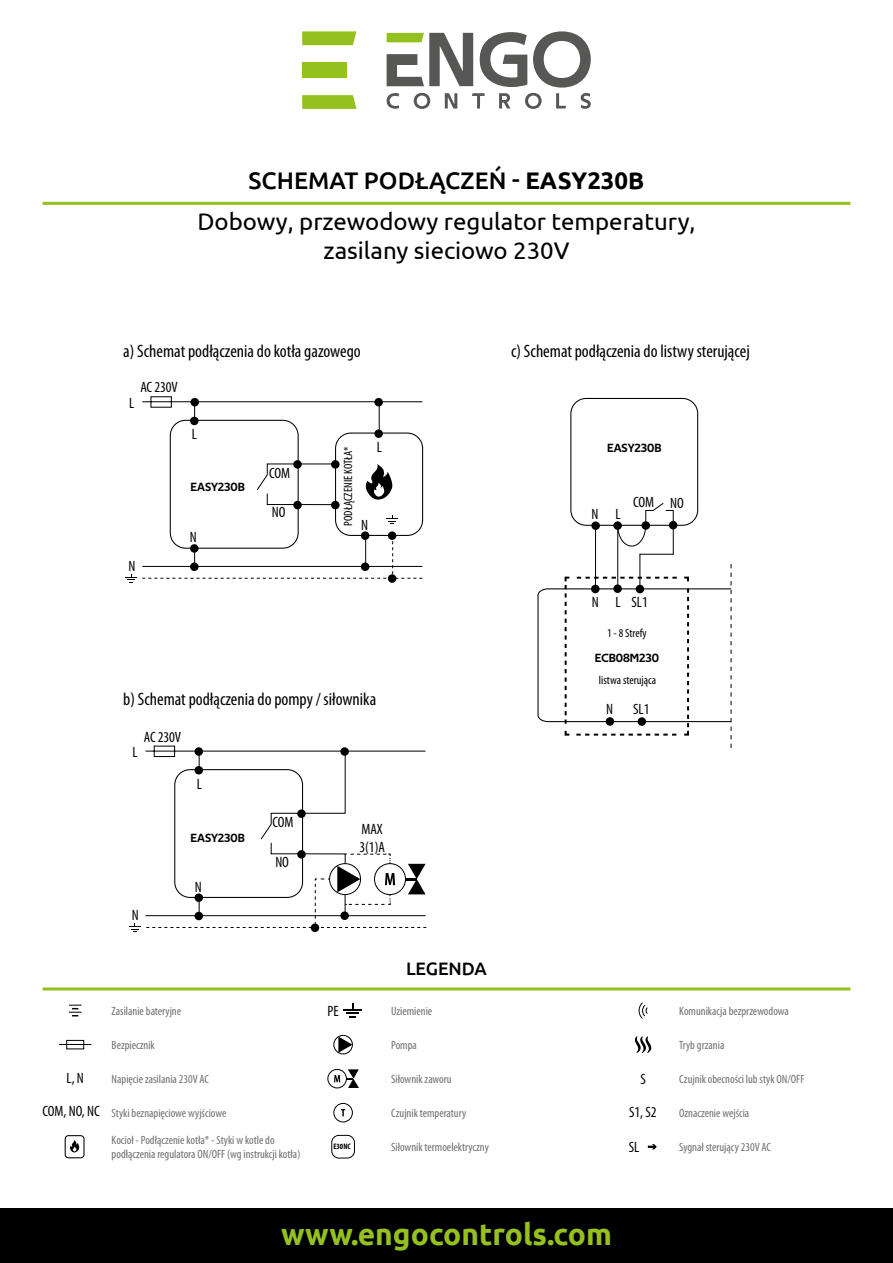
<style>
.page{position:relative;width:893px;height:1263px;background:#fff}
.page>*{position:absolute;margin:0;border:0;box-sizing:border-box;transform-origin:0 0}
.t1{font:700 30px "Ubuntu";color:#95c11f}
.t2{font:24px/40.8px "Ubuntu";color:#000;text-align:center}
.t3{font:condensed 18px "Myriad Pro";color:#000}
.t4{font:500 18px "Ubuntu";color:#000}
.t5{font:condensed 15px/18px "Myriad Pro";letter-spacing:-.005em;color:#000}
.t6{font:condensed 12px/14.4px "Myriad Pro";color:#706f6f}
.t7{font:condensed 12px "Myriad Pro";color:#000}
.t8{font:12px "Techna Sans";color:#000}
.t9{font:700 condensed 7.95px "Myriad Pro";color:#000}
.s1{font-weight:500}
.s2{font-weight:700}
</style>
<div class="page">
<svg style="left:387px;top:31px;width:204px;height:78px"></svg>
<svg style="left:302px;top:31px;width:54px;height:14px"></svg>
<svg style="left:302px;top:95px;width:54px;height:14px"></svg>
<div style="left:302px;top:62px;width:45px;height:16px;background:#95c11f"></div>
<div style="left:0;top:1209px;width:893px;height:54px;background:#000"></div>
<hr style="left:43px;top:202px;width:807px;height:3px;background:#95c11f">
<div style="left:669px;top:521px;width:8px;height:8px;background:#000;border-radius:50%"></div>
<div style="left:613px;top:521px;width:9px;height:9px;background:#000;border-radius:50%"></div>
<hr style="left:617px;top:526px;width:1px;height:64px;background:#000">
<hr style="left:640px;top:554px;width:34px;height:1px;background:#000">
<hr style="left:595px;top:526px;width:1px;height:64px;background:#000">
<hr style="left:640px;top:554px;width:1px;height:37px;background:#000">
<svg style="left:591px;top:521px;width:9px;height:9px"></svg>
<svg style="left:617px;top:503px;width:57px;height:51px"></svg>
<svg style="left:641px;top:521px;width:9px;height:9px"></svg>
<div style="left:570px;top:398px;width:128px;height:128px;border:1px solid #000;border-radius:15px"></div>
<svg style="left:537px;top:564px;width:195px;height:184px"></svg>
<svg style="left:125px;top:396px;width:298px;height:187px"></svg>
<svg style="left:129px;top:745px;width:297px;height:187px"></svg>
<hr style="left:43px;top:987px;width:807px;height:3px;background:#95c11f">
<svg style="left:69px;top:1005px;width:13px;height:11px"></svg>
<svg style="left:59px;top:1040px;width:33px;height:10px"></svg>
<svg style="left:70px;top:1140px;width:10px;height:12px"></svg>
<div style="left:65px;top:1135px;width:20px;height:23px;border:1px solid #000;border-radius:3px"></div>
<div style="left:333px;top:1035px;width:20px;height:19px;border:1px solid #000;border-radius:50%"></div>
<svg style="left:338px;top:1036px;width:14px;height:17px"></svg>
<div style="left:327px;top:1069px;width:20px;height:19px;border:1px solid #000;border-radius:50%"></div>
<svg style="left:334px;top:1075px;width:6px;height:7px"></svg>
<svg style="left:346px;top:1069px;width:13px;height:19px"></svg>
<div style="left:333px;top:1103px;width:20px;height:19px;border:1px solid #000;border-radius:50%"></div>
<svg style="left:341px;top:1109px;width:4px;height:7px"></svg>
<svg style="left:638px;top:1002px;width:10px;height:17px"></svg>
<div style="left:331px;top:1135px;width:24px;height:23px;border:1px solid #000;border-radius:7px"></div>
<svg style="left:635px;top:1036px;width:16px;height:17px"></svg>
<svg style="left:648px;top:1144px;width:9px;height:5px"></svg>
<svg style="left:343px;top:1004px;width:19px;height:13px"></svg>
<h2 class="t2" style="left:197px;top:160px;width:499px"><span class="s1">SCHEMAT PODŁĄCZEŃ -</span> <span class="s2">EASY230B<br></span>Dobowy, przewodowy regulator temperatury,</h2>
<h2 class="t2" style="left:323px;top:229px;width:248px">zasilany sieciowo 230V</h2>
<h3 class="t3" style="left:123px;top:340px;width:239px">a) Schemat podłączenia do kotła gazowego</h3>
<p class="t5" style="left:140px;top:378px;width:39px">AC 230V</p>
<p class="t5" style="left:129px;top:393px;width:7px">L</p>
<p class="t5" style="left:128px;top:557px;width:8px">N</p>
<p class="t5" style="left:192px;top:425px;width:7px">L</p>
<p class="t8" style="left:191px;top:480px;width:56px">EASY230B</p>
<p class="t5" style="left:190px;top:528px;width:8px">N</p>
<p class="t5" style="left:269px;top:463px;width:22px">COM</p>
<p class="t5" style="left:272px;top:503px;width:15px">NO</p>
<p class="t7" style="left:341px;top:526px;width:81px;rotate:-90deg">PODŁĄCZENIE KOTŁA*</p>
<p class="t5" style="left:361px;top:516px;width:8px">N</p>
<p class="t5" style="left:377px;top:438px;width:7px">L</p>
<h3 class="t3" style="left:123px;top:688px;width:254px">b) Schemat podłączenia do pompy / siłownika</h3>
<p class="t5" style="left:144px;top:728px;width:39px">AC 230V</p>
<p class="t5" style="left:132px;top:743px;width:7px">L</p>
<p class="t5" style="left:132px;top:906px;width:8px">N</p>
<p class="t5" style="left:197px;top:774px;width:7px">L</p>
<p class="t8" style="left:191px;top:831px;width:56px">EASY230B</p>
<p class="t5" style="left:195px;top:878px;width:8px">N</p>
<p class="t5" style="left:273px;top:813px;width:22px">COM</p>
<p class="t5" style="left:275px;top:852px;width:15px">NO</p>
<p class="t6" style="left:112px;top:1004px;width:71px">Zasilanie bateryjne</p>
<p class="t5" style="left:359px;top:820px;width:27px">MAX<br>3(1)A</p>
<p class="t5" style="left:327px;top:1002px;width:13px">PE</p>
<h3 class="t4" style="left:406px;top:957px;width:82px">LEGENDA</h3>
<p class="t6" style="left:391px;top:1004px;width:43px">Uziemienie</p>
<h3 class="t3" style="left:511px;top:340px;width:240px">c) Schemat podłączenia do listwy sterującej</h3>
<p class="t8" style="left:607px;top:441px;width:56px">EASY230B</p>
<p class="t5" style="left:591px;top:504px;width:8px">N</p>
<p class="t5" style="left:616px;top:504px;width:7px">L</p>
<p class="t5" style="left:633px;top:493px;width:52px">COM NO</p>
<p class="t5" style="left:592px;top:592px;width:8px">N</p>
<p class="t5" style="left:616px;top:592px;width:34px">L SL1</p>
<p class="t7" style="left:607px;top:625px;width:41px">1 - 8 Strefy</p>
<p class="t8" style="left:595px;top:651px;width:66px">ECB08M230</p>
<p class="t7" style="left:599px;top:673px;width:59px">listwa sterująca</p>
<p class="t5" style="left:606px;top:700px;width:8px">N</p>
<p class="t5" style="left:633px;top:700px;width:18px">SL1</p>
<p class="t6" style="left:679px;top:1004px;width:111px">Komunikacja bezprzewodowa</p>
<p class="t6" style="left:112px;top:1038px;width:45px">Bezpiecznik</p>
<p class="t6" style="left:679px;top:1038px;width:47px">Tryb grzania</p>
<p class="t6" style="left:391px;top:1038px;width:27px">Pompa</p>
<p class="t5" style="left:67px;top:1069px;width:19px">L, N</p>
<p class="t6" style="left:112px;top:1072px;width:99px">Napięcie zasilania 230V AC</p>
<p class="t6" style="left:391px;top:1072px;width:62px">Siłownik zaworu</p>
<p class="t5" style="left:640px;top:1070px;width:7px">S</p>
<p class="t6" style="left:679px;top:1072px;width:127px">Czujnik obecności lub styk ON/OFF</p>
<p class="t5" style="left:43px;top:1102px;width:59px">COM, NO, NC</p>
<p class="t6" style="left:112px;top:1106px;width:116px">Styki beznapięciowe wyjściowe</p>
<p class="t6" style="left:391px;top:1106px;width:76px">Czujnik temperatury</p>
<p class="t5" style="left:629px;top:1103px;width:29px">S1, S2</p>
<p class="t6" style="left:679px;top:1106px;width:72px">Oznaczenie wejścia</p>
<p class="t6" style="left:112px;top:1133px;width:190px">Kocioł - Podłączenie kotła* - Styki w kotle do podłączenia regulatora ON/OFF (wg instrukcji kotła)</p>
<p class="t9" style="left:333px;top:1141px;width:19px">E30NC</p>
<p class="t6" style="left:391px;top:1140px;width:99px">Siłownik termoelektryczny</p>
<p class="t5" style="left:629px;top:1138px;width:12px">SL</p>
<p class="t6" style="left:679px;top:1140px;width:93px">Sygnał sterujący 230V AC</p>
<h1 class="t1" style="left:281px;top:1216px;width:332px">www.engocontrols.com</h1>
</div>
